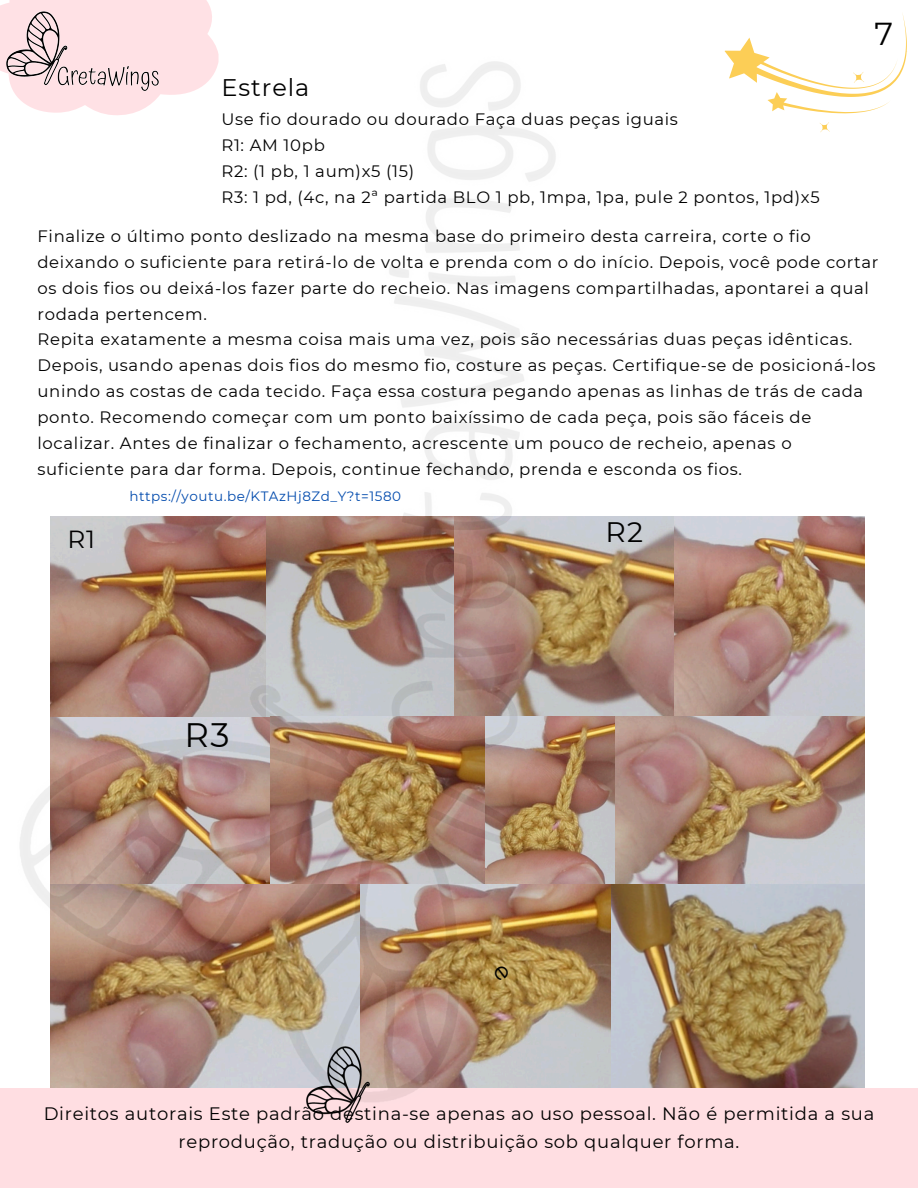
<style>
.page{position:relative;width:918px;height:1188px;background:#fff}
.page>*{position:absolute;margin:0;border:0;box-sizing:border-box;transform-origin:0 0}
.t1{font:33.9px "Montserrat";color:#000}
.t2{font:31.65px "Montserrat";color:#000}
.t3{font:28.2px "Montserrat";color:#000}
.t4{font:24.75px "Montserrat";color:#000}
.t5{font:24px "Montserrat";letter-spacing:.04em;color:#000}
.t6{font:18px/28.2px "Montserrat";letter-spacing:.04em;color:#000;text-align:center}
.t7{font:16.5px/25.8px "Montserrat";letter-spacing:.04em;color:#000}
.t8{font:13.5px "Montserrat";letter-spacing:.04em;color:#004aad}
</style>
<div class="page">
<div style="left:0;top:0;width:218px;height:115px;background:#ffdee2"></div>
<img style="left:7px;top:11px;width:61px;height:81px">
<img style="left:569px;top:517px;width:296px;height:571px">
<div style="left:0;top:1088px;width:918px;height:100px;background:#ffdee2"></div>
<img style="left:306px;top:1104px;width:53px;height:19px">
<svg style="left:724px;top:13px;width:183px;height:120px"></svg>
<img style="left:18px;top:54px;width:551px;height:1050px">
<svg style="left:492px;top:964px;width:19px;height:18px"></svg>
<p class="t2" style="left:874px;top:14px;width:20px">7</p>
<p class="t5" style="left:221px;top:73px;width:90px">Estrela</p>
<p class="t7" style="left:221px;top:106px;width:600px">Use fio dourado ou dourado Faça duas peças iguais<br>R1: AM 10pb<br>R2: (1 pb, 1 aum)x5 (15)<br>R3: 1 pd, (4c, na 2ª partida BLO 1 pb, 1mpa, 1pa, pule 2 pontos, 1pd)x5</p>
<p class="t7" style="left:37px;top:223px;width:843px">Finalize o último ponto deslizado na mesma base do primeiro desta carreira, corte o fio deixando o suficiente para retirá-lo de volta e prenda com o do início. Depois, você pode cortar os dois fios ou deixá-los fazer parte do recheio. Nas imagens compartilhadas, apontarei a qual rodada pertencem.<br>Repita exatamente a mesma coisa mais uma vez, pois são necessárias duas peças idênticas.<br>Depois, usando apenas dois fios do mesmo fio, costure as peças. Certifique-se de posicioná-los unindo as costas de cada tecido. Faça essa costura pegando apenas as linhas de trás de cada ponto. Recomendo começar com um ponto baixíssimo de cada peça, pois são fáceis de localizar. Antes de finalizar o fechamento, acrescente um pouco de recheio, apenas o suficiente para dar forma. Depois, continue fechando, prenda e esconda os fios.</p>
<p class="t8" style="left:129px;top:488px;width:273px">https://youtu.be/KTAzHj8Zd_Y?t=1580</p>
<h3 class="t4" style="left:67px;top:524px;width:29px">R1</h3>
<p class="t3" style="left:606px;top:514px;width:39px">R2</p>
<p class="t1" style="left:185px;top:715px;width:46px">R3</p>
<p class="t6" style="left:44px;top:1099px;width:832px">Direitos autorais Este padrão destina-se apenas ao uso pessoal. Não é permitida a sua reprodução, tradução ou distribuição sob qualquer forma.</p>
</div>
